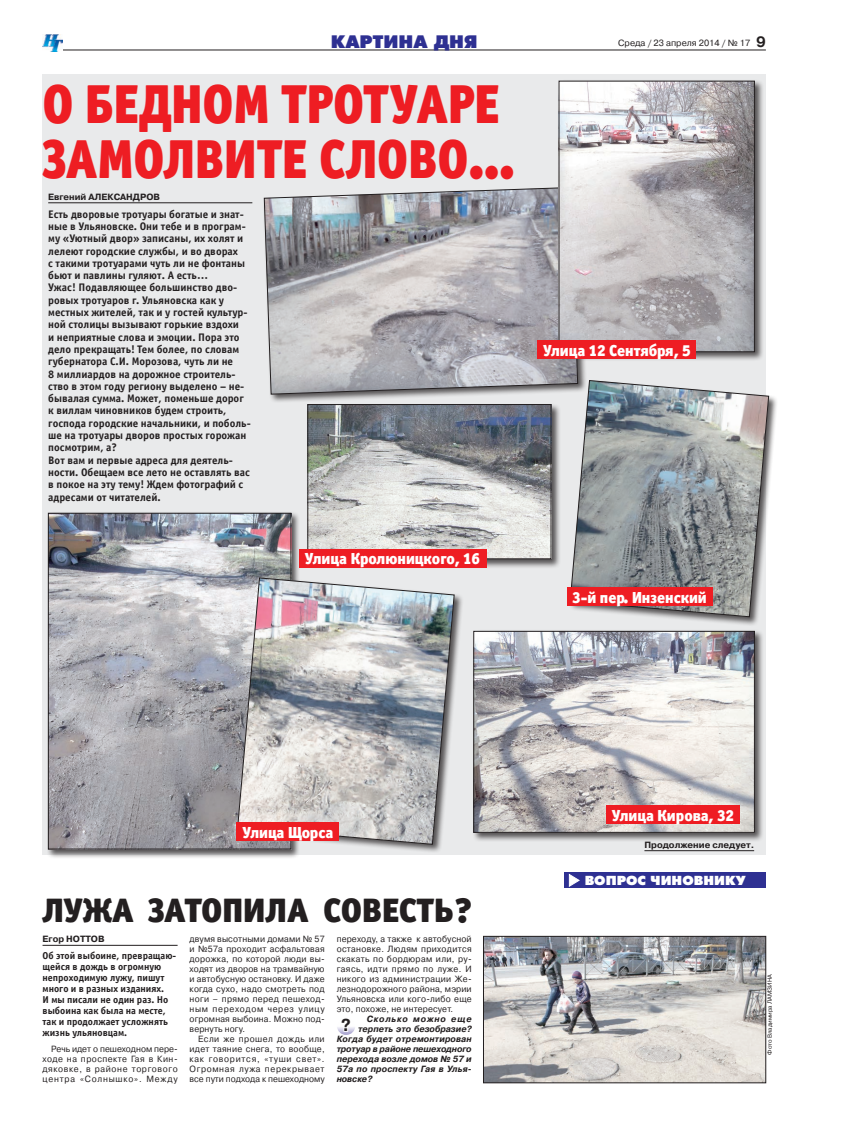
<style>
.page{position:relative;width:851px;height:1134px;background:#fff}
.page>*{position:absolute;margin:0;border:0;box-sizing:border-box;transform-origin:0 0}
.Заголовок_основной_5{font:55px/55px "Officina Sans Black C";color:#ee1d23;scale:.9 1}
.Заголовок_средний{font:34px "Officina Sans Black C";color:#231f20}
.Рубрика{font:18px "Futuris Extra Bold Cyrillic";color:#2e3092}
.Текст{font:700 17.2px "Pragmatica C";color:#231f20;scale:.95 1}
.Подзаголовок_текст1{font:16px "Officina Sans Black C";color:#fff;scale:.95 1}
.t1{font:700 15px "Pragmatica C";color:#231f20}
.Рубрика_на_плашке{font:13px "Futuris Extra Bold Cyrillic";color:#fff}
.Врез{font:700 11px/12.3px "Officina Sans C";color:#231f20}
.Врез-2{font:700 10px/11px "Officina Sans C";color:#231f20}
.Текст-2{font:9px/10px "Pragmatica C";letter-spacing:.025em;color:#231f20;text-align:justify;scale:.95 1}
.Текст-3{font:italic 700 9px "Pragmatica C";color:#231f20;scale:.95 1}
.Автор{font:700 9px "Pragmatica C";color:#231f20}
.Текст-4{font:italic 700 9px "Pragmatica C";letter-spacing:.02em;color:#231f20;scale:.95 1}
.Текст-5{font:9px "Pragmatica C";color:#231f20}
.Перенос_на_стр{font:700 9px "Pragmatica C";color:#231f20}
.Текст-6{font:italic 700 9px "Pragmatica C";letter-spacing:.095em;color:#231f20;scale:.95 1}
.Автор_фото{font:6px "Pragmatica C";color:#231f20}
</style>
<div class="page">
<hr style="left:61px;top:49px;width:704px;height:1px;background:#231f20">
<img style="left:43px;top:34px;width:20px;height:17px">
<div style="left:43px;top:74px;width:722px;height:781px;background:#e9eaeb"></div>
<hr style="left:48px;top:203px;width:204px;height:1px;background:#231f20">
<div style="left:472px;top:630px;width:296px;height:216px;background:#231f20;opacity:.75"></div>
<img style="left:475px;top:633px;width:277px;height:197px">
<div style="left:473px;top:631px;width:281px;height:201px;border:1px solid #231f20"></div>
<div style="left:568px;top:379px;width:214px;height:252px;background:#231f20;opacity:.75"></div>
<svg style="left:570px;top:380px;width:198px;height:237px"></svg>
<div style="left:306px;top:403px;width:258px;height:170px;background:#231f20;opacity:.75"></div>
<img style="left:309px;top:408px;width:240px;height:149px">
<div style="left:47px;top:512px;width:257px;height:351px;background:#231f20;opacity:.75"></div>
<img style="left:50px;top:515px;width:239px;height:332px">
<div style="left:48px;top:513px;width:243px;height:336px;border:1px solid #231f20"></div>
<hr style="left:43px;top:945px;width:134px;height:1px;background:#231f20">
<div style="left:564px;top:872px;width:201px;height:16px;background:#2e3092"></div>
<svg style="left:569px;top:874px;width:10px;height:13px"></svg>
<img style="left:485px;top:938px;width:278px;height:143px">
<div style="left:483px;top:936px;width:282px;height:147px;border:1px solid #231f20"></div>
<svg style="left:337px;top:1016px;width:18px;height:19px"></svg>
<svg style="left:339px;top:1016px;width:13px;height:17px"></svg>
<div style="left:299px;top:549px;width:188px;height:18px;background:#ee1d23"></div>
<div style="left:566px;top:587px;width:146px;height:18px;background:#ee1d23"></div>
<div style="left:236px;top:576px;width:232px;height:282px;background:#231f20;opacity:.75"></div>
<svg style="left:237px;top:578px;width:217px;height:266px"></svg>
<div style="left:262px;top:186px;width:329px;height:222px;background:#231f20;opacity:.75"></div>
<svg style="left:264px;top:187px;width:314px;height:207px"></svg>
<div style="left:237px;top:822px;width:102px;height:19px;background:#ee1d23"></div>
<div style="left:557px;top:80px;width:211px;height:285px;background:#231f20;opacity:.75"></div>
<img style="left:560px;top:83px;width:192px;height:267px">
<div style="left:537px;top:341px;width:159px;height:18px;background:#ee1d23"></div>
<hr style="left:644px;top:850px;width:110px;height:1px;background:#231f20">
<div style="left:606px;top:805px;width:133px;height:19px;background:#ee1d23"></div>
<p class="Рубрика" style="left:331px;top:31px;width:148px">картина дня</p>
<p class="Текст-5" style="left:618px;top:38px;width:133px">Среда / 23 апреля 2014 / № 17</p>
<p class="t1" style="left:756px;top:33px;width:11px">9</p>
<p class="Заголовок_основной_5" style="left:43px;top:76px;width:526px">О бедном тротуаре замолвите слово…</p>
<p class="Автор" style="left:48px;top:192px;width:113px">Евгений АЛЕКСАНДРОВ</p>
<p class="Врез" style="left:48px;top:208px;width:204px">Есть дворовые тротуары богатые и знат&shy;ные в Ульяновске. Они тебе и в програм&shy;му «Уютный двор» записаны, их холят и лелеют городские службы, и во дворах<br>с такими тротуарами чуть ли не фонтаны бьют и павлины гуляют. А есть…<br>Ужас! Подавляющее большинство дво&shy;ровых тротуаров г. Ульяновска как у местных жителей, так и у гостей культур&shy;ной столицы вызывают горькие вздохи<br>и неприятные слова и эмоции. Пора это дело прекращать! Тем более, по словам губернатора С.И. Морозова, чуть ли не<br>8 миллиардов на дорожное строитель&shy;ство в этом году региону выделено – не&shy;бывалая сумма. Может, поменьше дорог к виллам чиновников будем строить, господа городские начальники, и поболь&shy;ше на тротуары дворов простых горожан посмотрим, а?<br>Вот вам и первые адреса для деятель&shy;ности. Обещаем все лето не оставлять вас в покое на эту тему! Ждем фотографий с адресами от читателей.</p>
<p class="Подзаголовок_текст1" style="left:305px;top:549px;width:186px">Улица Кролюницкого, 16</p>
<p class="Подзаголовок_текст1" style="left:543px;top:340px;width:157px">Улица 12 Сентября, 5</p>
<p class="Подзаголовок_текст1" style="left:572px;top:587px;width:143px">3-й пер. Инзенский</p>
<p class="Подзаголовок_текст1" style="left:242px;top:822px;width:97px">Улица Щорса</p>
<p class="Заголовок_средний" style="left:43px;top:888px;width:431px">Лужа затопила совесть?</p>
<p class="Автор" style="left:43px;top:934px;width:63px">Егор НОТТОВ</p>
<p class="Врез-2" style="left:43px;top:950px;width:135px">Об этой выбоине, превращаю&shy;щейся в дождь в огромную непроходимую лужу, пишут много и в разных изданиях.<br>И мы писали не один раз. Но выбоина как была на месте, так и продолжает усложнять жизнь ульяновцам.</p>
<p class="Текст-2" style="left:43px;top:1043px;width:144px;text-indent:9px">Речь идет о пешеходном пере&shy;ходе на проспекте Гая в Кин&shy;дяковке, в районе торгового центра «Солнышко». Между</p>
<p class="Текст-2" style="left:336px;top:934px;width:144px">переходу, а также к автобусной остановке. Людям приходится скакать по бордюрам или, ру&shy;гаясь, идти прямо по луже. И никого из администрации Же&shy;лезнодорожного района, мэрии Ульяновска или кого-либо еще это, похоже, не интересует.</p>
<p class="Текст-6" style="left:366px;top:1014px;width:112px">Сколько можно еще</p>
<p class="Текст-3" style="left:358px;top:1024px;width:121px">терпеть это безобразие?</p>
<p class="Текст-3" style="left:336px;top:1034px;width:144px">Когда будет отремонтирован</p>
<p class="Текст-3" style="left:336px;top:1044px;width:143px">тротуар в районе пешеходного</p>
<p class="Текст-3" style="left:336px;top:1054px;width:144px">перехода возле домов № 57 и</p>
<p class="Текст-4" style="left:336px;top:1064px;width:144px">57а по проспекту Гая в Улья-</p>
<p class="Текст-3" style="left:336px;top:1074px;width:39px">новске?</p>
<p class="Текст-2" style="left:189px;top:934px;width:144px">двумя высотными домами № 57 и №57а проходит асфальтовая дорожка, по которой люди вы&shy;ходят из дворов на трамвайную и автобусную остановку. И даже когда сухо, надо смотреть под ноги – прямо перед пешеход&shy;ным переходом через улицу огромная выбоина. Можно под&shy;вернуть ногу.</p>
<p class="Текст-2" style="left:189px;top:1034px;width:144px;text-indent:9px">Если же прошел дождь или идет таяние снега, то вообще, как говорится, «туши свет».<br>Огромная лужа перекрывает все пути подхода к пешеходному</p>
<p class="Текст" style="left:341px;top:1015px;width:12px">?</p>
<p class="Подзаголовок_текст1" style="left:611px;top:805px;width:130px">Улица Кирова, 32</p>
<p class="Перенос_на_стр" style="left:644px;top:840px;width:111px">Продолжение следует.</p>
<p class="Рубрика_на_плашке" style="left:584px;top:874px;width:163px">вопрос чиновнику</p>
<p class="Автор_фото" style="left:766px;top:1054px;width:82px;rotate:-90deg">Фото Владимира ЛАМЗИНА</p>
</div>
